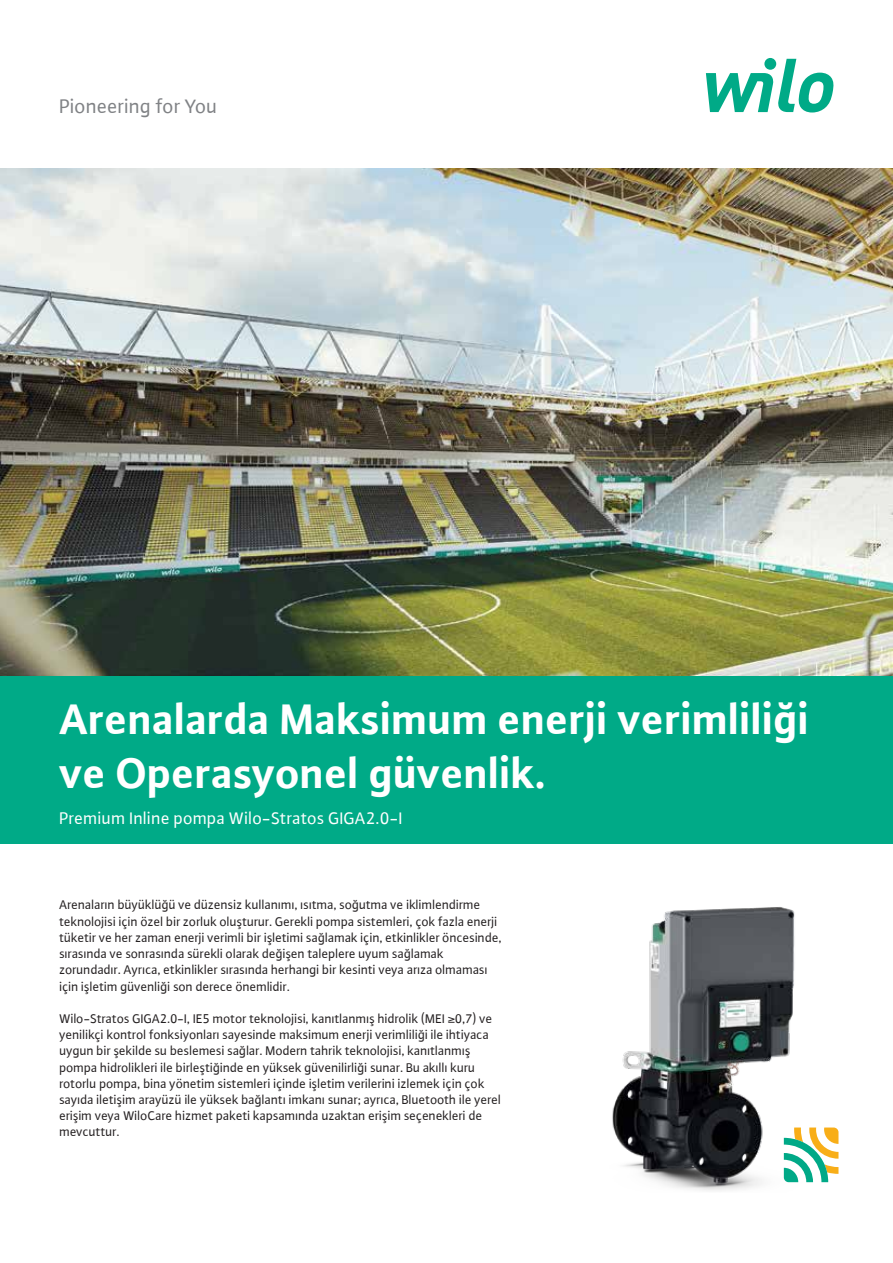
<style>
.page{position:relative;width:893px;height:1263px;background:#fff}
.page>*{position:absolute;margin:0;border:0;box-sizing:border-box;transform-origin:0 0}
.t1{font:700 45px/54px "WILO Plus Global";color:#fff}
.t2{font:21px "WILO Plus Global";letter-spacing:-.005em;color:#808285}
.t3{font:18px "WILO Plus Global";color:#fff}
.t4{font:13.5px/16.2px "WILO Plus Global";letter-spacing:-.01em;color:#231f20}
</style>
<div class="page">
<svg style="left:706px;top:59px;width:128px;height:54px"></svg>
<div style="left:764px;top:58px;width:12px;height:12px;background:#00aa87;border-radius:50%"></div>
<div style="left:0;top:675px;width:893px;height:169px;background:#00aa87"></div>
<img style="left:612px;top:907px;width:187px;height:284px">
<svg style="left:784px;top:1127px;width:54px;height:55px"></svg>
<img style="left:0;top:169px;width:893px;height:506px">
<h2 class="t2" style="left:60px;top:93px;width:160px">Pioneering for You</h2>
<h1 class="t1" style="left:60px;top:691px;width:751px">Arenalarda Maksimum enerji verimliliği ve Operasyonel güvenlik.</h1>
<h3 class="t3" style="left:60px;top:808px;width:345px">Premium Inline pompa Wilo-Stratos GIGA2.0-I</h3>
<p class="t4" style="left:59px;top:897px;width:444px">Arenaların büyüklüğü ve düzensiz kullanımı, ısıtma, soğutma ve iklimlendirme teknolojisi için özel bir zorluk oluşturur. Gerekli pompa sistemleri, çok fazla enerji tüketir ve her zaman enerji verimli bir işletimi sağlamak için, etkinlikler öncesinde, sırasında ve sonrasında sürekli olarak değişen taleplere uyum sağlamak zorundadır. Ayrıca, etkinlikler sırasında herhangi bir kesinti veya arıza olmaması için işletim güvenliği son derece önemlidir.</p>
<p class="t4" style="left:59px;top:1010px;width:443px">Wilo-Stratos GIGA2.0-I, IE5 motor teknolojisi, kanıtlanmış hidrolik (MEI ≥0,7) ve yenilikçi kontrol fonksiyonları sayesinde maksimum enerji verimliliği ile ihtiyaca uygun bir şekilde su beslemesi sağlar. Modern tahrik teknolojisi, kanıtlanmış pompa hidrolikleri ile birleştiğinde en yüksek güvenilirliği sunar. Bu akıllı kuru rotorlu pompa, bina yönetim sistemleri içinde işletim verilerini izlemek için çok sayıda iletişim arayüzü ile yüksek bağlantı imkanı sunar; ayrıca, Bluetooth ile yerel erişim veya WiloCare hizmet paketi kapsamında uzaktan erişim seçenekleri de mevcuttur.</p>
</div>
